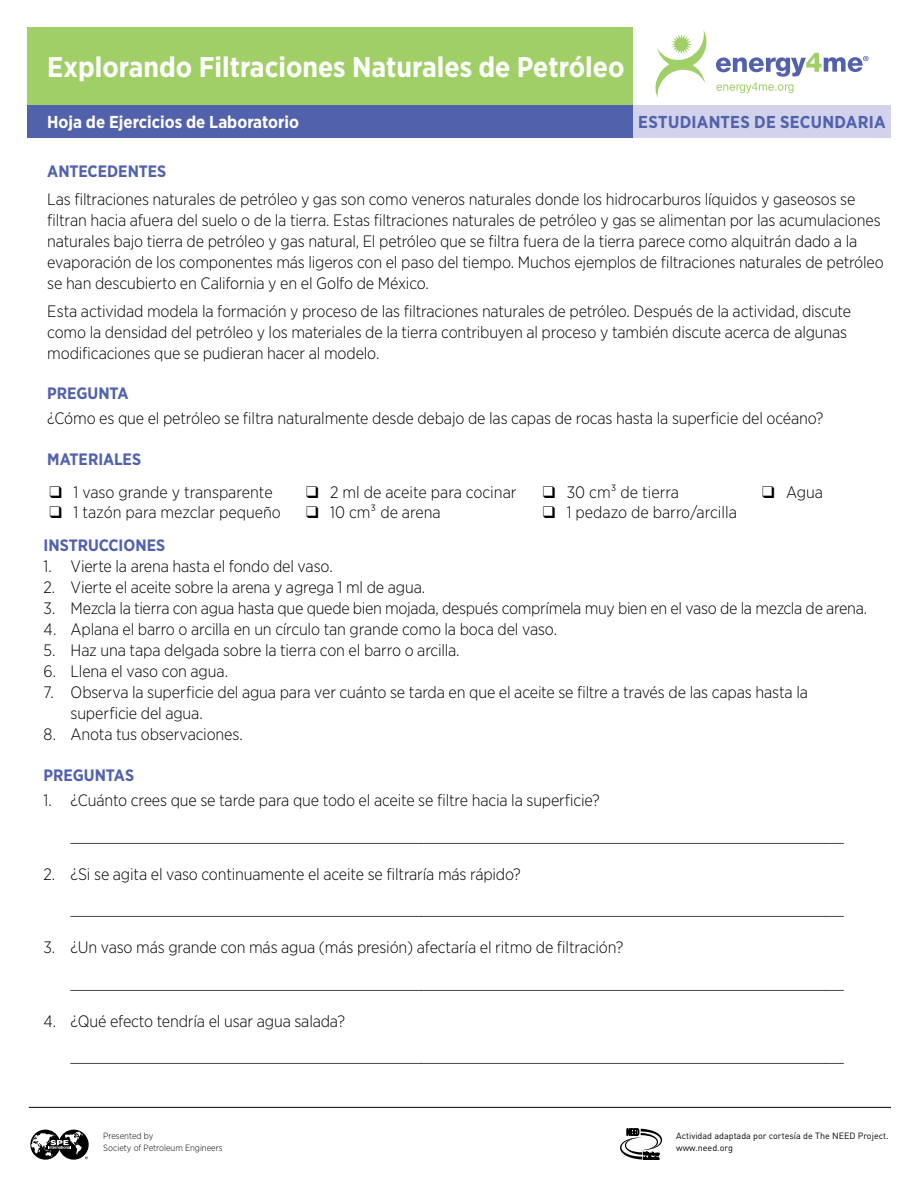
<style>
.page{position:relative;width:918px;height:1188px;background:#fff}
.page>*{position:absolute;margin:0;border:0;box-sizing:border-box;transform-origin:0 0}
.t1{font:700 28.5px "Gotham Narrow";color:#fff}
.t2{font:700 17.25px "Gotham Narrow";color:#fff}
.t3{font:700 17.25px "Gotham Narrow";letter-spacing:.015em;color:#5261ac}
.t4{font:300 16.5px/21px "Gotham Narrow";letter-spacing:-.01em;color:#000}
.t5{font:700 16.5px "Gotham Narrow";letter-spacing:-.005em;color:#5261ac}
.t6{font:9px/12px "DINOT";color:#000}
.t7{font:300 9px/12px "Gotham Narrow";color:#000}
</style>
<div class="page">
<div style="left:633px;top:105px;width:258px;height:33px;background:#d2d3ea"></div>
<div style="left:27px;top:27px;width:606px;height:77px;background:#a0cf67"></div>
<div style="left:27px;top:105px;width:606px;height:33px;background:#5261ac"></div>
<svg style="left:656px;top:30px;width:213px;height:68px"></svg>
<hr style="left:29px;top:1107px;width:862px;height:1px;background:#000">
<svg style="left:30px;top:1130px;width:59px;height:30px"></svg>
<svg style="left:620px;top:1128px;width:42px;height:32px"></svg>
<h1 class="t1" style="left:47px;top:49px;width:579px">Explorando Filtraciones Naturales de Petróleo</h1>
<p class="t2" style="left:47px;top:111px;width:253px">Hoja de Ejercicios de Laboratorio</p>
<p class="t3" style="left:638px;top:110px;width:249px">ESTUDIANTES DE SECUNDARIA</p>
<p class="t5" style="left:47px;top:161px;width:121px">ANTECEDENTES</p>
<p class="t4" style="left:47px;top:188px;width:838px">Las filtraciones naturales de petróleo y gas son como veneros naturales donde los hidrocarburos líquidos y gaseosos se filtran hacia afuera del suelo o de la tierra. Estas filtraciones naturales de petróleo y gas se alimentan por las acumulaciones naturales bajo tierra de petróleo y gas natural, El petróleo que se filtra fuera de la tierra parece como alquitrán dado a la evaporación de los componentes más ligeros con el paso del tiempo. Muchos ejemplos de filtraciones naturales de petróleo se han descubierto en California y en el Golfo de México.</p>
<p class="t4" style="left:47px;top:300px;width:805px">Esta actividad modela la formación y proceso de las filtraciones naturales de petróleo. Después de la actividad, discute como la densidad del petróleo y los materiales de la tierra contribuyen al proceso y también discute acerca de algunas modificaciones que se pudieran hacer al modelo.</p>
<p class="t5" style="left:47px;top:383px;width:83px">PREGUNTA</p>
<p class="t4" style="left:47px;top:408px;width:778px">¿Cómo es que el petróleo se filtra naturalmente desde debajo de las capas de rocas hasta la superficie del océano?</p>
<p class="t5" style="left:47px;top:448px;width:95px">MATERIALES</p>
<p class="t4" style="left:50px;top:481px;width:225px">❑ 1 vaso grande y transparente</p>
<p class="t4" style="left:50px;top:501px;width:233px">❑ 1 tazón para mezclar pequeño</p>
<p class="t4" style="left:306px;top:481px;width:212px">❑ 2 ml de aceite para cocinar</p>
<p class="t4" style="left:306px;top:501px;width:136px">❑ 10 cm³ de arena</p>
<p class="t4" style="left:543px;top:481px;width:138px">❑ 30 cm³ de tierra</p>
<p class="t4" style="left:543px;top:501px;width:196px">❑ 1 pedazo de barro/arcilla</p>
<p class="t4" style="left:762px;top:481px;width:63px">❑ Agua</p>
<p class="t5" style="left:44px;top:535px;width:123px">INSTRUCCIONES</p>
<p class="t4" style="left:44px;top:556px;width:291px">1. Vierte la arena hasta el fondo del vaso.</p>
<p class="t4" style="left:44px;top:577px;width:383px">2. Vierte el aceite sobre la arena y agrega 1 ml de agua.</p>
<p class="t4" style="left:44px;top:598px;width:825px">3. Mezcla la tierra con agua hasta que quede bien mojada, después comprímela muy bien en el vaso de la mezcla de arena.</p>
<p class="t4" style="left:44px;top:619px;width:515px">4. Aplana el barro o arcilla en un círculo tan grande como la boca del vaso.</p>
<p class="t4" style="left:44px;top:640px;width:418px">5. Haz una tapa delgada sobre la tierra con el barro o arcilla.</p>
<p class="t4" style="left:44px;top:661px;width:186px">6. Llena el vaso con agua.</p>
<p class="t4" style="left:71px;top:682px;width:739px;text-indent:-27px">7. Observa la superficie del agua para ver cuánto se tarda en que el aceite se filtre a través de las capas hasta la superficie del agua.</p>
<p class="t4" style="left:44px;top:724px;width:201px">8. Anota tus observaciones.</p>
<p class="t5" style="left:44px;top:764px;width:92px">PREGUNTAS</p>
<p class="t4" style="left:71px;top:783px;width:775px;line-height:34.5px;text-indent:-27px">1. ¿Cuánto crees que se tarde para que todo el aceite se filtre hacia la superficie? ______________________________________________________________________________________</p>
<p class="t4" style="left:71px;top:856px;width:775px;line-height:34.5px;text-indent:-27px">2. ¿Si se agita el vaso continuamente el aceite se filtraría más rápido? ______________________________________________________________________________________</p>
<p class="t4" style="left:71px;top:930px;width:775px;line-height:34.5px;text-indent:-27px">3. ¿Un vaso más grande con más agua (más presión) afectaría el ritmo de filtración? ______________________________________________________________________________________</p>
<p class="t4" style="left:71px;top:1003px;width:775px;line-height:34.5px;text-indent:-27px">4. ¿Qué efecto tendría el usar agua salada? ______________________________________________________________________________________</p>
<p class="t7" style="left:103px;top:1130px;width:121px">Presented by<br>Society of Petroleum Engineers</p>
<p class="t6" style="left:676px;top:1130px;width:214px">Actividad adaptada por cortesía de The NEED Project. www.need.org</p>
</div>
